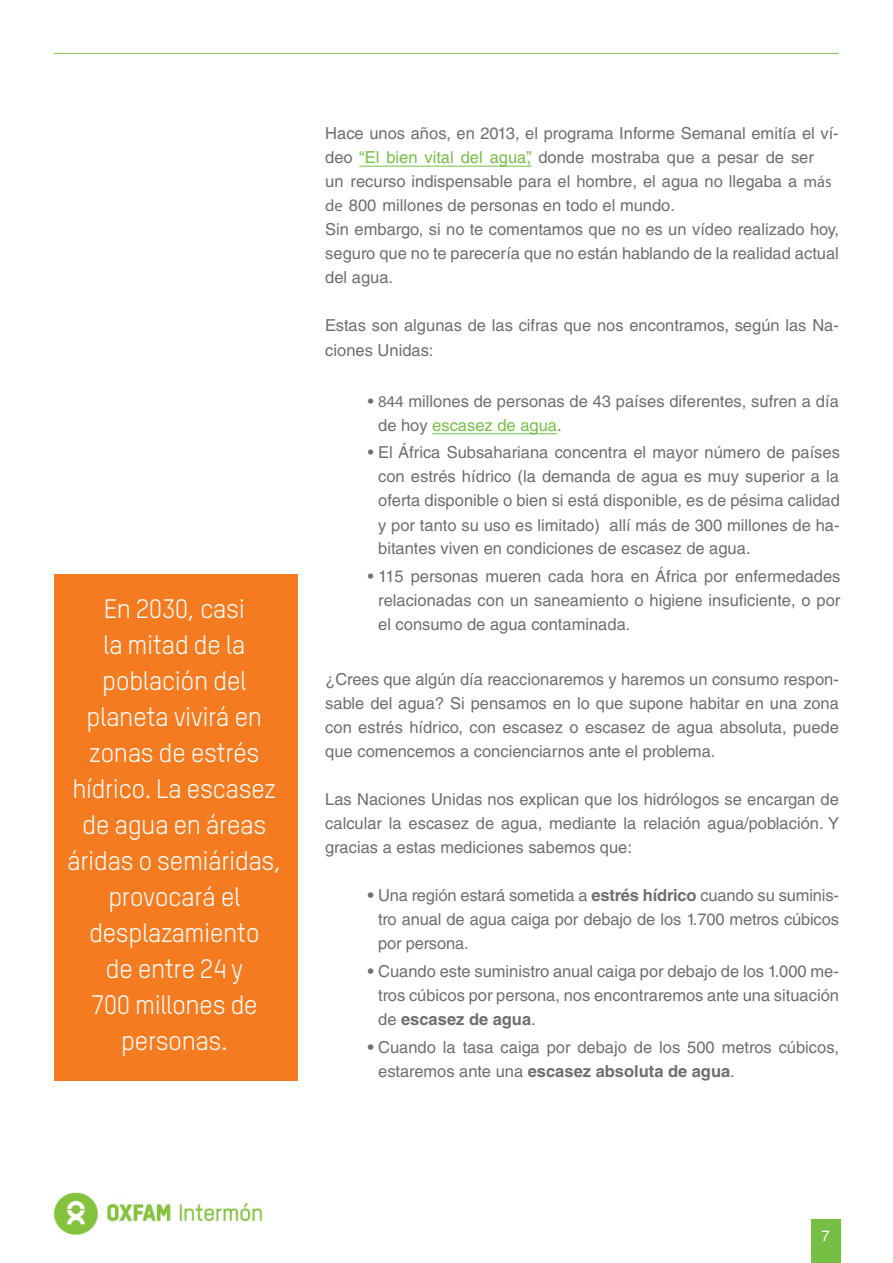
<style>
.page{position:relative;width:893px;height:1263px;background:#fff}
.page>*{position:absolute;margin:0;border:0;box-sizing:border-box;transform-origin:0 0}
.t1{font:26.25px/36px "Oxfam TSTARPRO";letter-spacing:-.02em;color:#fff;text-align:center}
.t2{font:16.5px/24px "Helvetica LT Std";color:#6d6e71;text-align:justify}
.t3{font:15px "Helvetica LT Std";color:#fff}
.s1{color:#75c044}
.s2{font-family:"Myriad Pro"}
.s3{color:#6d6e70}
.s4{font-weight:700}
</style>
<div class="page">
<div style="left:811px;top:1220px;width:30px;height:43px;background:#75c044"></div>
<hr style="left:54px;top:53px;width:785px;height:1px;background:#75c044">
<img style="left:54px;top:1192px;width:208px;height:43px">
<hr style="left:359px;top:166px;width:172px;height:1px;background:#75c044">
<hr style="left:432px;top:433px;width:125px;height:1px;background:#75c044">
<div style="left:54px;top:574px;width:244px;height:506px;background:#f47b20"></div>
<h1 class="t1" style="left:67px;top:588px;width:216px">En 2030, casi<br>la mitad de la población del planeta vivirá en zonas de estrés hídrico. La escasez de agua en áreas áridas o semiáridas, provocará el desplazamiento<br>de entre 24 y<br>700 millones de personas.</h1>
<p class="t2" style="left:325px;top:122px;width:515px;text-align:left">Hace unos años, en 2013, el programa Informe Semanal emitía el ví&shy;deo <span class="s1">“El bien vital del agua”,</span> donde mostraba que a pesar de ser<br>un recurso indispensable para el hombre, el agua no llegaba a <span class="s2">más de</span> 800 millones de personas en todo el mundo.<br>Sin embargo, si no te comentamos que no es un vídeo realizado hoy, seguro que no te parecería que no están hablando de la realidad actual del agua.</p>
<p class="t2" style="left:325px;top:314px;width:515px">Estas son algunas de las cifras que nos encontramos, según las Na&shy;ciones Unidas:</p>
<p class="t2" style="left:378px;top:389px;width:462px;text-indent:-10px">• <span class="s2">844</span> millones de personas de 43 países diferentes, sufren a día de hoy <span class="s1">escasez de agua</span>.</p>
<p class="t2" style="left:378px;top:441px;width:463px;text-indent:-10px">• <span class="s3">El África Subsahariana con</span>centra el mayor número de países con estrés hídrico (la demanda de agua es muy superior a la oferta disponible o bien si está disponible, es de pésima calidad y por tanto su uso es limitado) allí más de 300 millones de ha&shy;bitantes viven en condiciones de escasez de agua.</p>
<p class="t2" style="left:378px;top:564px;width:464px;text-indent:-10px">• 115 personas mueren cada hora en África por enfermedades relacionadas con un saneamiento o higiene insuficiente, o por el consumo de agua contaminada.</p>
<p class="t2" style="left:325px;top:667px;width:515px">¿Crees que algún día reaccionaremos y haremos un consumo respon&shy;sable del agua? Si pensamos en lo que supone habitar en una zona con estrés hídrico, con escasez o escasez de agua absoluta, puede que comencemos a concienciarnos ante el problema.</p>
<p class="t2" style="left:325px;top:787px;width:515px">Las Naciones Unidas nos explican que los hidrólogos se encargan de calcular la escasez de agua, mediante la relación agua/población. Y gracias a estas mediciones sabemos que:</p>
<p class="t2" style="left:378px;top:883px;width:462px;text-indent:-10px"><span class="s4">•</span> Una región estará sometida a <span class="s4">estrés hídrico</span> cuando su suminis&shy;tro anual de agua caiga por debajo de los 1.700 metros cúbicos por persona.</p>
<p class="t2" style="left:378px;top:959px;width:462px;text-indent:-10px"><span class="s4">•</span> Cuando este suministro anual caiga por debajo de los 1.000 me&shy;tros cúbicos por persona, nos encontraremos ante una situación de <span class="s4">escasez de agua</span>.</p>
<p class="t2" style="left:378px;top:1035px;width:462px;text-indent:-10px"><span class="s4">•</span> Cuando la tasa caiga por debajo de los 500 metros cúbicos, estaremos ante una <span class="s4">escasez absoluta de agua</span>.</p>
<p class="t3" style="left:821px;top:1227px;width:10px">7</p>
</div>
